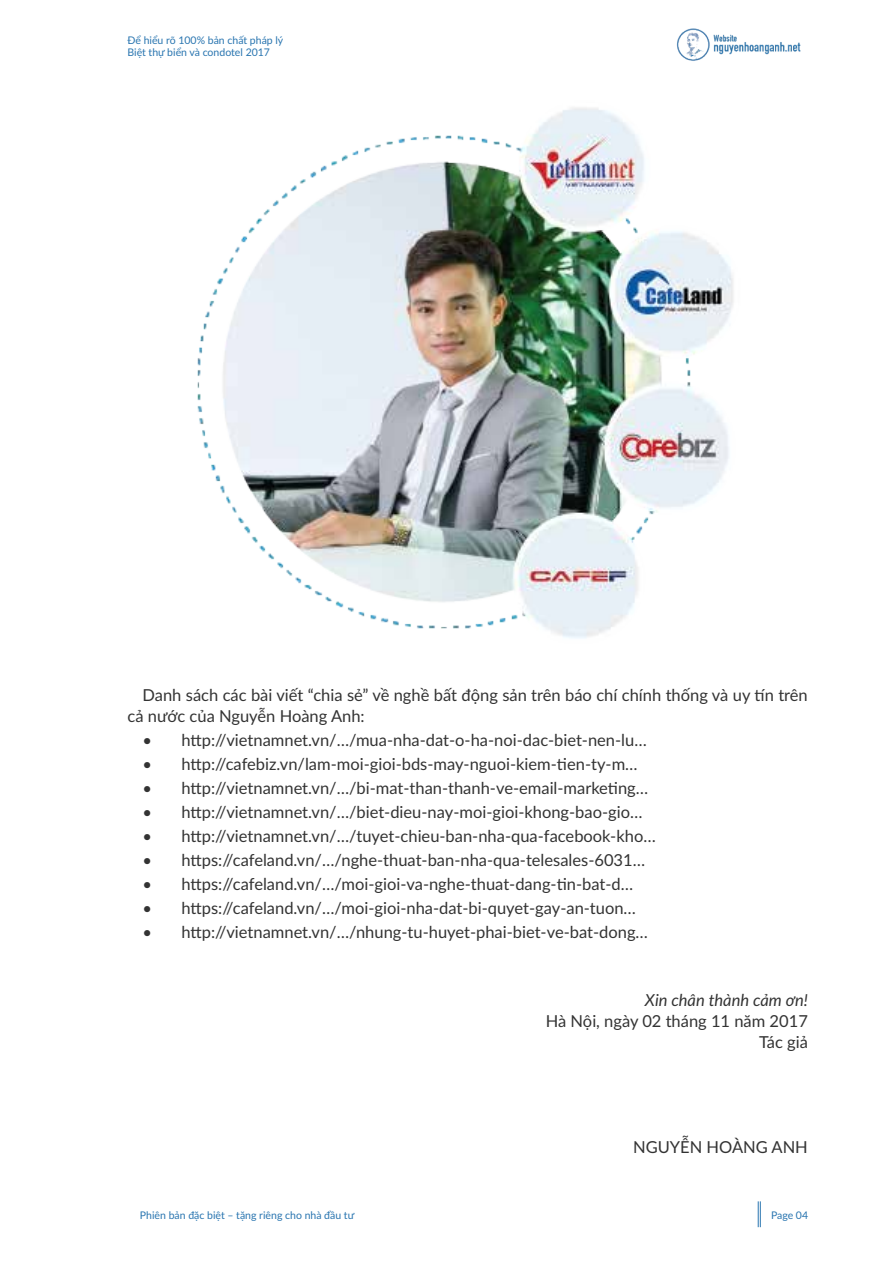
<style>
.page{position:relative;width:893px;height:1263px;background:#fff}
.page>*{position:absolute;margin:0;border:0;box-sizing:border-box;transform-origin:0 0}
.t1{font:16.5px/21px "Lato";color:#333}
.t2{font:italic 16.5px "Lato";color:#333}
.t3{font:10.5px/12.6px "Lato";color:#2975b0}
</style>
<div class="page">
<img style="left:676px;top:28px;width:125px;height:33px">
<svg style="left:758px;top:1201px;width:3px;height:26px"></svg>
<img style="left:197px;top:108px;width:537px;height:531px">
<p class="t3" style="left:128px;top:33px;width:157px">Để hiểu rõ 100% bản chất pháp lý<br>Biệt thự biển và condotel 2017</p>
<p class="t1" style="left:128px;top:684px;width:682px;text-indent:15px">Danh sách các bài viết “chia sẻ” về nghề bất động sản trên báo chí chính thống và uy tín trên cả nước của Nguyễn Hoàng Anh:</p>
<p class="t1" style="left:142px;top:729px;width:506px">• http://vietnamnet.vn/…/mua-nha-dat-o-ha-noi-dac-biet-nen-lu…</p>
<p class="t1" style="left:142px;top:753px;width:497px">• http://cafebiz.vn/lam-moi-gioi-bds-may-nguoi-kiem-tien-ty-m…</p>
<p class="t1" style="left:142px;top:777px;width:507px">• http://vietnamnet.vn/…/bi-mat-than-thanh-ve-email-marketing…</p>
<p class="t1" style="left:142px;top:801px;width:501px">• http://vietnamnet.vn/…/biet-dieu-nay-moi-gioi-khong-bao-gio…</p>
<p class="t1" style="left:142px;top:825px;width:515px">• http://vietnamnet.vn/…/tuyet-chieu-ban-nha-qua-facebook-kho…</p>
<p class="t1" style="left:142px;top:849px;width:504px">• https://cafeland.vn/…/nghe-thuat-ban-nha-qua-telesales-6031…</p>
<p class="t1" style="left:142px;top:873px;width:492px">• https://cafeland.vn/…/moi-gioi-va-nghe-thuat-dang-tin-bat-d…</p>
<p class="t1" style="left:142px;top:897px;width:495px">• https://cafeland.vn/…/moi-gioi-nha-dat-bi-quyet-gay-an-tuon…</p>
<p class="t1" style="left:142px;top:921px;width:507px">• http://vietnamnet.vn/…/nhung-tu-huyet-phai-biet-ve-bat-dong…</p>
<p class="t2" style="left:645px;top:988px;width:164px">Xin chân thành cảm ơn!</p>
<p class="t1" style="left:546px;top:1009px;width:264px;text-align:right">Hà Nội, ngày 02 tháng 11 năm 2017<br>Tác giả</p>
<p class="t1" style="left:633px;top:1135px;width:176px">NGUYỄN HOÀNG ANH</p>
<p class="t3" style="left:140px;top:1208px;width:216px">Phiên bản đặc biệt – tặng riêng cho nhà đầu tư</p>
<p class="t3" style="left:771px;top:1208px;width:39px">Page 04</p>
</div>
